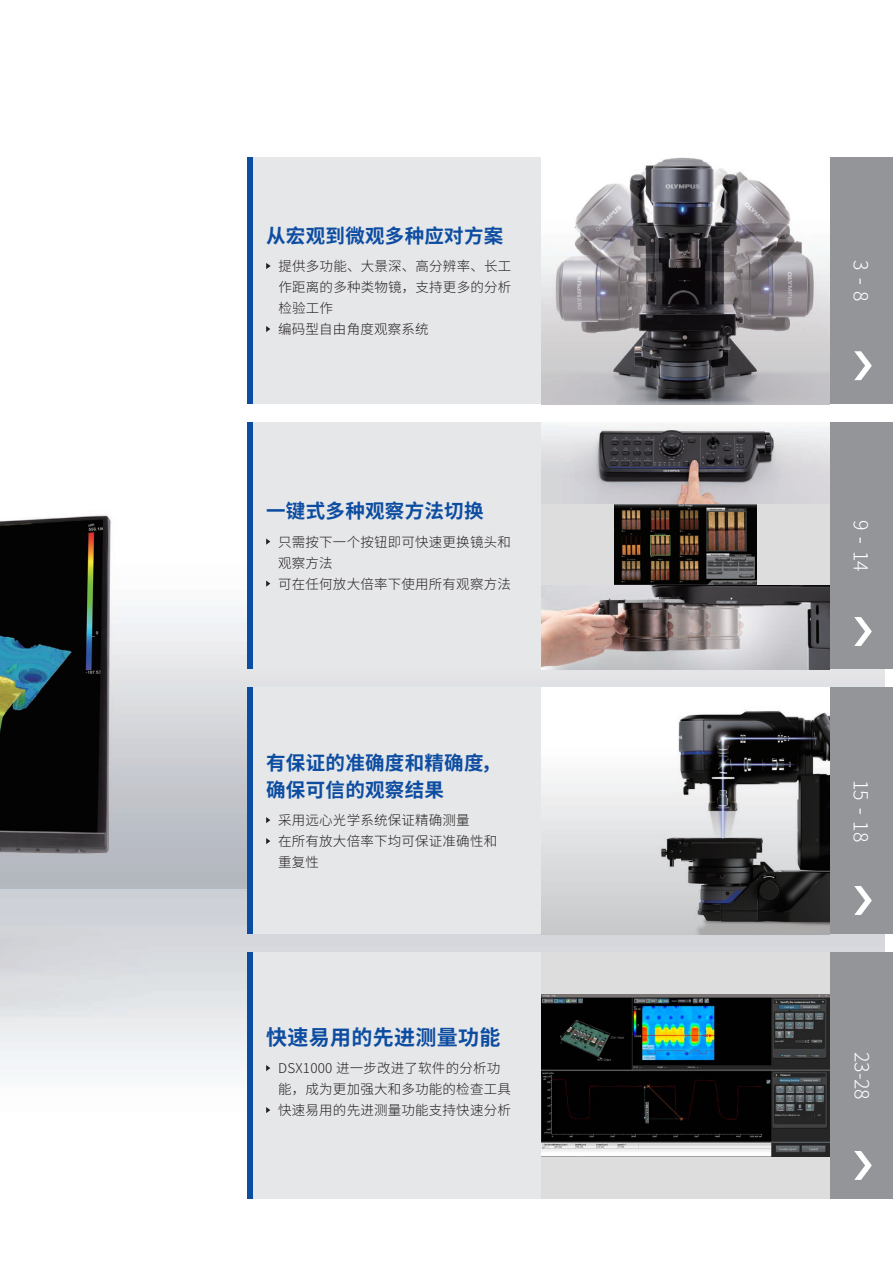
<style>
.page{position:relative;width:893px;height:1263px;background:#fff}
.page>*{position:absolute;margin:0;border:0;box-sizing:border-box;transform-origin:0 0}
.t1{font:700 21px "Noto Sans SC";letter-spacing:.015em;color:#0d4da1}
.t2{font:700 19.5px/27px "Noto Sans SC";letter-spacing:.015em;color:#0d4da1}
.t3{font:300 19.5px "Noto Sans SC";color:#fff}
.t4{font:300 13.5px/21px "Noto Sans SC";letter-spacing:.015em;color:#231f20}
.s1{font-weight:700;font-size:12px}
</style>
<div class="page">
<img style="left:0;top:157px;width:885px;height:1042px">
<div style="left:253px;top:157px;width:288px;height:247px;background:#e6e7e9"></div>
<div style="left:253px;top:422px;width:288px;height:247px;background:#e6e7e9"></div>
<div style="left:253px;top:687px;width:288px;height:247px;background:#e6e7e9"></div>
<div style="left:253px;top:952px;width:288px;height:247px;background:#e6e7e9"></div>
<div style="left:248px;top:157px;width:5px;height:247px;background:#0d4da1"></div>
<div style="left:248px;top:422px;width:5px;height:247px;background:#0d4da1"></div>
<div style="left:248px;top:687px;width:5px;height:247px;background:#0d4da1"></div>
<div style="left:248px;top:952px;width:5px;height:247px;background:#0d4da1"></div>
<div style="left:830px;top:157px;width:63px;height:247px;background:#939598"></div>
<div style="left:830px;top:422px;width:63px;height:247px;background:#939598"></div>
<div style="left:830px;top:687px;width:63px;height:247px;background:#939598"></div>
<div style="left:830px;top:952px;width:63px;height:247px;background:#939598"></div>
<svg style="left:266px;top:263px;width:5px;height:6px"></svg>
<svg style="left:266px;top:326px;width:4px;height:6px"></svg>
<svg style="left:266px;top:538px;width:4px;height:7px"></svg>
<svg style="left:266px;top:580px;width:4px;height:7px"></svg>
<svg style="left:266px;top:817px;width:4px;height:6px"></svg>
<svg style="left:266px;top:838px;width:4px;height:6px"></svg>
<svg style="left:266px;top:1065px;width:4px;height:6px"></svg>
<svg style="left:266px;top:1107px;width:4px;height:6px"></svg>
<svg style="left:854px;top:351px;width:18px;height:29px"></svg>
<svg style="left:854px;top:617px;width:18px;height:29px"></svg>
<svg style="left:854px;top:886px;width:18px;height:29px"></svg>
<svg style="left:854px;top:1151px;width:18px;height:29px"></svg>
<img style="left:541px;top:157px;width:289px;height:247px">
<img style="left:541px;top:585px;width:289px;height:84px">
<div style="left:541px;top:503px;width:289px;height:82px;background:#ddd"></div>
<img style="left:615px;top:505px;width:142px;height:79px">
<img style="left:541px;top:422px;width:289px;height:81px">
<img style="left:541px;top:687px;width:289px;height:247px">
<div style="left:541px;top:952px;width:289px;height:247px;background:#ddd"></div>
<img style="left:542px;top:994px;width:288px;height:162px">
<h2 class="t2" style="left:266px;top:222px;width:239px">从宏观到微观多种应对方案</h2>
<p class="t4" style="left:278px;top:256px;width:235px">提供多功能、大景深、高分辨率、长工作距离的多种类物镜，支持更多的分析检验工作<br>编码型自由角度观察系统</p>
<h2 class="t2" style="left:266px;top:498px;width:219px">一键式多种观察方法切换</h2>
<p class="t4" style="left:278px;top:532px;width:234px">只需按下一个按钮即可快速更换镜头和观察方法<br>可在任何放大倍率下使用所有观察方法</p>
<h2 class="t2" style="left:266px;top:749px;width:236px">有保证的准确度和精确度，确保可信的观察结果</h2>
<p class="t4" style="left:278px;top:810px;width:221px">采用远心光学系统保证精确测量<br>在所有放大倍率下均可保证准确性和重复性</p>
<h1 class="t1" style="left:266px;top:1025px;width:236px">快速易用的先进测量功能</h1>
<p class="t4" style="left:278px;top:1058px;width:234px">DSX1000 进一步改进了软件的分析功能，成为更加强大和多功能的检查工具快速易用的先进测量功能支持快速分析</p>
<h2 class="t3" style="left:872px;top:260px;width:43px;rotate:90deg">3 <span class="s1">–</span> 8</h2>
<h2 class="t3" style="left:872px;top:520px;width:53px;rotate:90deg">9 <span class="s1">–</span> 14</h2>
<h2 class="t3" style="left:872px;top:779px;width:64px;rotate:90deg">15 <span class="s1">–</span> 18</h2>
<h2 class="t3" style="left:873px;top:1052px;width:50px;rotate:90deg">23-28</h2>
</div>
